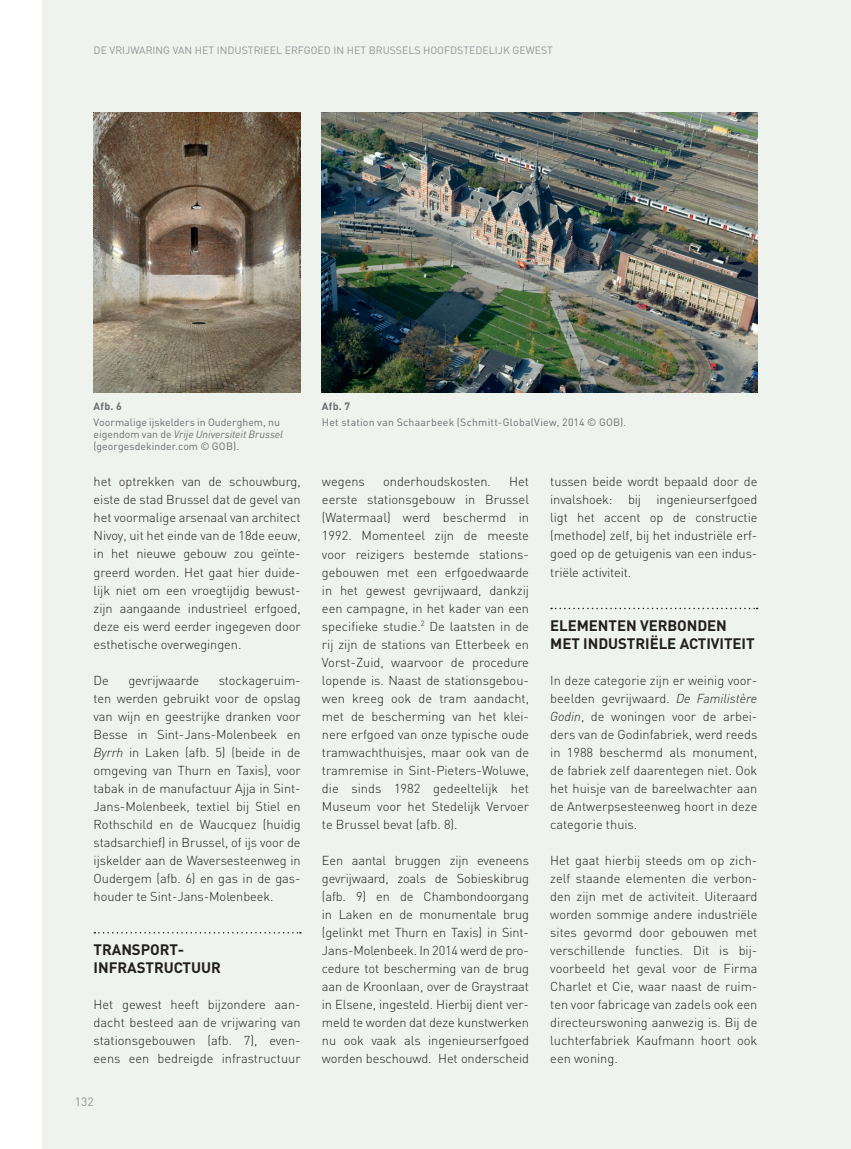
<style>
.page{position:relative;width:851px;height:1149px;background:#fff}
.page>*{position:absolute;margin:0;border:0;box-sizing:border-box;transform-origin:0 0}
.t1{font:700 15px/18px "DIN";letter-spacing:.09em;color:#231f20}
.t2{font:300 12.9px/18px "DIN";letter-spacing:-.005em;color:#231f20;text-align:justify}
.t3{font:12px "DIN";color:#939598}
.t4{font:10.5px "DIN";letter-spacing:.01em;color:#6c6d70}
.t5{font:10.5px "DIN";color:#939598}
.t6{font:italic 10.5px "DINOT";letter-spacing:-.005em;color:#6c6d70}
.t7{font:700 10.5px "DIN";color:#6c6d70}
.s1{font-family:"DIN";font-style:normal}
.s2{font-family:"DINOT";font-style:italic}
</style>
<div class="page">
<div style="left:43px;top:0;width:807px;height:1148px;background:#eef3ee"></div>
<svg style="left:94px;top:932px;width:207px;height:1px"></svg>
<svg style="left:551px;top:607px;width:206px;height:2px"></svg>
<img style="left:94px;top:113px;width:206px;height:279px">
<img style="left:322px;top:113px;width:435px;height:279px">
<p class="t5" style="left:94px;top:44px;width:461px">De vrijwari ng van h et i ndustri eel erfgoed i n h et Brussels Hoofdstedelijk Gewest</p>
<p class="t7" style="left:94px;top:399px;width:30px">AFB. 6</p>
<p class="t4" style="left:94px;top:415px;width:188px">Voormalige ijskelders in Ouderghem, nu</p>
<p class="t6" style="left:94px;top:427px;width:191px"><span class="s1">eigendom van de</span> Vrije Universiteit Brussel</p>
<p class="t4" style="left:94px;top:439px;width:147px">(georgesdekinder.com © GO B).</p>
<p class="t2" style="left:94px;top:472px;width:208px">het optrekken van de schouwburg, eiste de stad B russel dat de gevel van het voormalige arsenaal van architect N ivoy, uit het einde van de 18de eeuw, in het nieuwe gebouw zou geïnte&shy;greerd worden. Het gaat hier duide&shy;lijk niet om een vroegtijdig bewust&shy;zijn aangaande industrieel erfgoed, deze eis werd eerder ingegeven door esthetische overwegingen.</p>
<p class="t2" style="left:94px;top:670px;width:17px">De</p>
<p class="t2" style="left:128px;top:670px;width:72px">gevrijwaarde</p>
<p class="t2" style="left:94px;top:670px;width:208px;text-indent:125px">stockageruim&shy;ten werden gebruikt voor de opslag van wijn en geestrijke dranken voor Besse in Sint-Jans-Molenbeek en <span class="s2">Byrrh</span> in Laken (afb. 5) (beide in de omgeving van Thurn en Taxis), voor tabak in de manufactuur Ajja in Sint-Jans-Molenbeek, textiel bij Stiel en Rothschild en de Waucquez (huidig stadsarchief) in B russel, of ijs voor de ijskelder aan de Waversesteenweg in Oudergem (afb. 6) en gas in de gas&shy;houder te Sint-Jans-Molenbeek.</p>
<p class="t1" style="left:94px;top:939px;width:129px">TRANSPORT-<br>INFRASTRUCTUU R</p>
<p class="t2" style="left:94px;top:994px;width:208px">H et gewest heeft bijzondere aan&shy;dacht besteed aan de vrijwaring van stationsgebouwen (afb. 7), even&shy;eens een bedreigde infrastructuur</p>
<p class="t3" style="left:75px;top:1094px;width:20px">132</p>
<p class="t7" style="left:322px;top:399px;width:30px">AFB. 7</p>
<p class="t4" style="left:322px;top:415px;width:306px">Het station van Schaarbeek (Schmitt-GlobalView, 2014 © GO B).</p>
<p class="t2" style="left:322px;top:472px;width:209px;text-indent:187px">Het eerste stationsgebouw in B russel (Watermaal) werd beschermd in 1992. M omenteel zijn de meeste voor reizigers bestemde stations&shy;gebouwen met een erfgoedwaarde in het gewest gevrijwaard, dankzij een campagne, in het kader van een specifieke studie.<sup>2</sup> De laatsten in de rij zijn de stations van Etterbeek en Vorst-Zuid, waarvoor de procedure lopende is. Naast de stationsgebou&shy;wen kreeg ook de tram aandacht, met de bescherming van het klei&shy;nere erfgoed van onze typische oude tramwachthuisjes, maar ook van de tramremise in Sint-Pieters-Woluwe, die sinds 1982 gedeeltelijk het M useum voor het Stedelijk Vervoer te B russel bevat (afb. 8).</p>
<p class="t2" style="left:322px;top:850px;width:208px">Een aantal bruggen zijn eveneens gevrijwaard, zoals de Sobieskibrug (afb. 9) en de Chambondoorgang in Laken en de monumentale brug (gelinkt met Thurn en Taxis) in Sint-Jans-Molenbeek. In 2014 werd de pro&shy;cedure tot bescherming van de brug aan de Kroonlaan, over de Graystraat in Elsene, ingesteld. H ierbij dient ver&shy;meld te worden dat deze kunstwerken nu ook vaak als ingenieurserfgoed worden beschouwd. Het onderscheid</p>
<p class="t2" style="left:322px;top:472px;width:44px">wegens</p>
<p class="t2" style="left:383px;top:472px;width:109px">onderhoudskosten.</p>
<p class="t2" style="left:550px;top:472px;width:208px">tussen beide wordt bepaald door de invalshoek: bij ingenieurserfgoed ligt het accent op de constructie (methode) zelf, bij het industriële erf&shy;goed op de getuigenis van een indus&shy;triële activiteit.</p>
<p class="t1" style="left:550px;top:615px;width:206px">ELEMENTEN VERBONDEN<br>M ET INDUSTRIËLE ACTIVITEIT</p>
<p class="t2" style="left:550px;top:670px;width:208px">In deze categorie zijn er weinig voor&shy;beelden gevrijwaard. <span class="s2">De Familistère Godin</span>, de woningen voor de arbei&shy;ders van de Godinfabriek, werd reeds in 1988 beschermd als monument, de fabriek zelf daarentegen niet. Ook het huisje van de bareelwachter aan de Antwerpsesteenweg hoort in deze categorie thuis.</p>
<p class="t2" style="left:550px;top:850px;width:208px">Het gaat hierbij steeds om op zich&shy;zelf staande elementen die verbon&shy;den zijn met de activiteit. U iteraard worden sommige andere industriële sites gevormd door gebouwen met verschillende functies. Dit is bij&shy;voorbeeld het geval voor de Firma Charlet et Cie, waar naast de ruim&shy;ten voor fabricage van zadels ook een directeurswoning aanwezig is. Bij de luchterfabriek Kaufmann hoort ook een woning.</p>
</div>
